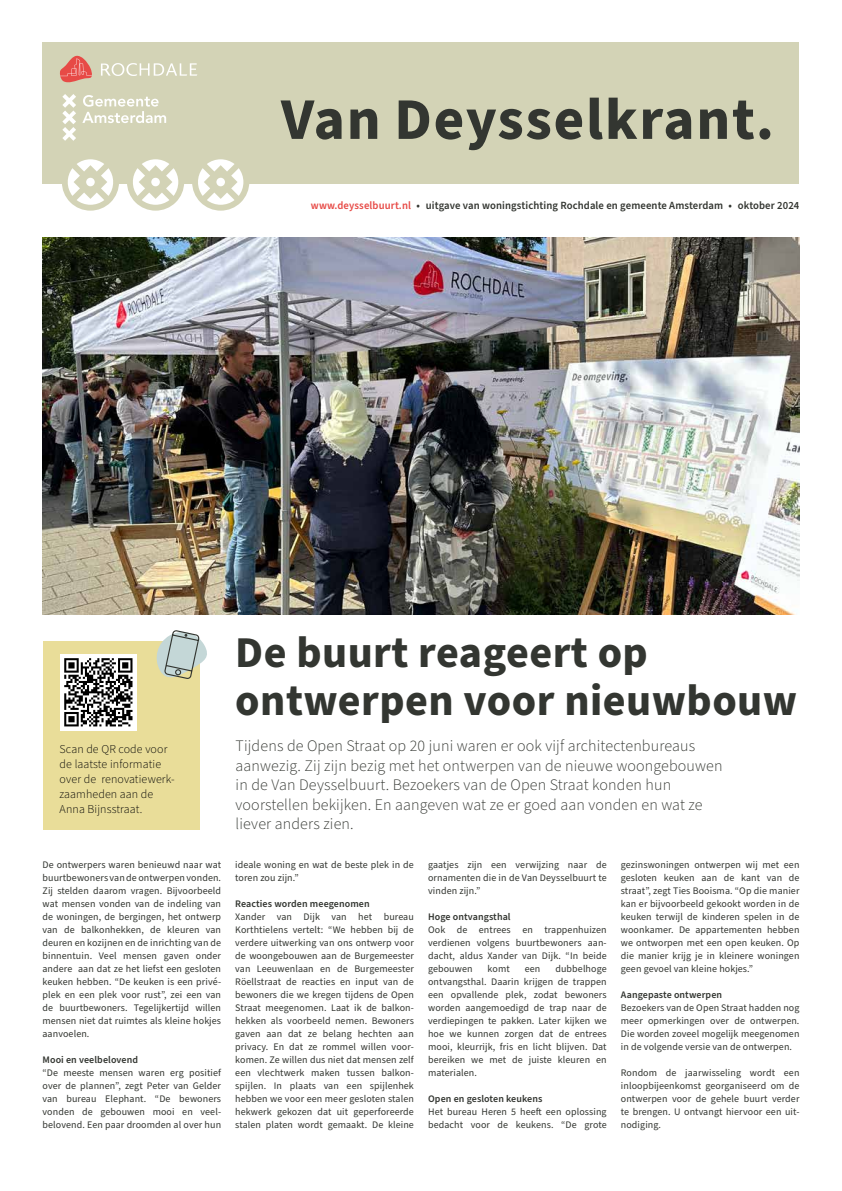
<style>
.page{position:relative;width:842px;height:1191px;background:#fff}
.page>*{position:absolute;margin:0;border:0;box-sizing:border-box;transform-origin:0 0}
.t1{font:700 59px "Source Sans Pro";letter-spacing:.03em;color:#333631}
.t2{font:700 44px/48px "Source Sans Pro";letter-spacing:.01em;color:#333631}
.t3{font:300 16px/19.5px "Source Sans Pro";letter-spacing:.01em;color:#333631}
.t4{font:300 12px/15px "Source Sans Pro";letter-spacing:.01em;color:#000}
.t5{font:600 11px "Source Sans Pro";letter-spacing:.01em;color:#333631}
.t6{font:10px/13px "Source Sans Pro";letter-spacing:.01em;color:#333631;text-align:justify}
.t7{font:600 10px "Source Sans Pro";letter-spacing:.01em;color:#333631}
.s1{color:#e74a46}
</style>
<div class="page">
<img style="left:43px;top:237px;width:756px;height:377px">
<div style="left:43px;top:42px;width:756px;height:142px;background:#d3d3b6"></div>
<svg style="left:62px;top:159px;width:187px;height:52px"></svg>
<svg style="left:82px;top:95px;width:84px;height:28px"></svg>
<svg style="left:62px;top:94px;width:14px;height:47px"></svg>
<svg style="left:101px;top:63px;width:96px;height:13px"></svg>
<svg style="left:60px;top:55px;width:32px;height:28px"></svg>
<div style="left:43px;top:640px;width:156px;height:189px;background:#e9dd99"></div>
<svg style="left:153px;top:630px;width:54px;height:48px"></svg>
<div style="left:60px;top:654px;width:77px;height:76px;background:#fff"></div>
<svg style="left:64px;top:658px;width:69px;height:69px"></svg>
<h1 class="t1" style="left:281px;top:79px;width:494px">Van Deysselkrant.</h1>
<p class="t5" style="left:311px;top:198px;width:490px"><span class="s1">www.deysselbuurt.nl</span> • uitgave van woningstichting Rochdale en gemeente Amsterdam • oktober 2024</p>
<h2 class="t2" style="left:235px;top:630px;width:563px">De buurt reageert op ontwerpen voor nieuwbouw</h2>
<p class="t4" style="left:60px;top:741px;width:117px">Scan de QR code voor de laatste informatie over de renovatiewerk&shy;zaamheden aan de<br>Anna Bijnsstraat.</p>
<p class="t3" style="left:236px;top:736px;width:489px">Tijdens de Open Straat op 20 juni waren er ook vijf architectenbureaus aanwezig. Zij zijn bezig met het ontwerpen van de nieuwe woongebouwen in de Van Deysselbuurt. Bezoekers van de Open Straat konden hun voorstellen bekijken. En aangeven wat ze er goed aan vonden en wat ze liever anders zien.</p>
<p class="t6" style="left:43px;top:858px;width:180px">De ontwerpers waren benieuwd naar wat buurtbewoners van de ontwerpen vonden.<br>Zij stelden daarom vragen. Bijvoorbeeld wat mensen vonden van de indeling van de woningen, de bergingen, het ontwerp van de balkonhekken, de kleuren van deuren en kozijnen en de inrichting van de binnentuin. Veel mensen gaven onder andere aan dat ze het liefst een gesloten keuken hebben. “De keuken is een privé&shy;plek en een plek voor rust”, zei een van de buurtbewoners. Tegelijkertijd willen mensen niet dat ruimtes als kleine hokjes aanvoelen.</p>
<p class="t7" style="left:43px;top:1053px;width:97px">Mooi en veelbelovend</p>
<p class="t6" style="left:43px;top:1066px;width:180px">“De meeste mensen waren erg positief over de plannen”, zegt Peter van Gelder van bureau Elephant. “De bewoners vonden de gebouwen mooi en veel&shy;belovend. Een paar droomden al over hun</p>
<p class="t6" style="left:428px;top:858px;width:180px">gaatjes zijn een verwijzing naar de ornamenten die in de Van Deysselbuurt te vinden zijn.”</p>
<p class="t7" style="left:428px;top:910px;width:84px">Hoge ontvangsthal</p>
<p class="t6" style="left:428px;top:923px;width:180px">Ook de entrees en trappenhuizen verdienen volgens buurtbewoners aan - dacht, aldus Xander van Dijk. “In beide gebouwen</p>
<p class="t6" style="left:235px;top:858px;width:180px">ideale woning en wat de beste plek in de toren zou zijn.”</p>
<p class="t7" style="left:235px;top:897px;width:136px">Reacties worden meegenomen</p>
<p class="t6" style="left:235px;top:910px;width:180px">Xander van Dijk van het bureau Korthtielens vertelt: “We hebben bij de verdere uitwerking van ons ontwerp voor de woongebouwen aan de Burgemeester van Leeuwenlaan en de Burgemeester Röellstraat de reacties en input van de bewoners die we kregen tijdens de Open Straat meegenomen. Laat ik de balkon&shy;hekken als voorbeeld nemen. Bewoners gaven aan dat ze belang hechten aan privacy. En dat ze rommel willen voor&shy;komen. Ze willen dus niet dat mensen zelf een vlechtwerk maken tussen balkon&shy;spijlen. In plaats van een spijlenhek hebben we voor een meer gesloten stalen hekwerk gekozen dat uit geperforeerde stalen platen wordt gemaakt. De kleine</p>
<p class="t6" style="left:621px;top:858px;width:180px">gezinswoningen ontwerpen wij met een gesloten keuken aan de kant van de straat”, zegt Ties Booisma. “Op die manier kan er bijvoorbeeld gekookt worden in de keuken terwijl de kinderen spelen in de woonkamer. De appartementen hebben we ontworpen met een open keuken. Op die manier krijg je in kleinere woningen geen gevoel van kleine hokjes.”</p>
<p class="t7" style="left:621px;top:988px;width:103px">Aangepaste ontwerpen</p>
<p class="t6" style="left:621px;top:1001px;width:180px">Bezoekers van de Open Straat hadden nog meer opmerkingen over de ontwerpen.<br>Die worden zoveel mogelijk meegenomen in de volgende versie van de ontwerpen.</p>
<p class="t6" style="left:621px;top:1066px;width:180px">Rondom de jaarwisseling wordt een inloopbijeenkomst georganiseerd om de ontwerpen voor de gehele buurt verder te brengen. U ontvangt hiervoor een uit&shy;nodiging.</p>
<p class="t6" style="left:428px;top:962px;width:180px;text-indent:127px">dubbelhoge ontvangst hal. Daarin krijgen de trappen een opvallende plek, zodat bewoners worden aangemoedigd de trap naar de verdiepingen te pakken. Later kijken we hoe we kunnen zorgen dat de entrees mooi, kleurrijk, fris en licht blijven. Dat bereiken we met de juiste kleuren en materialen.</p>
<p class="t7" style="left:428px;top:1092px;width:116px">Open en gesloten keukens</p>
<p class="t6" style="left:428px;top:1105px;width:180px">Het bureau Heren 5 heeft een oplossing bedacht voor de keukens. “De grote</p>
<p class="t6" style="left:488px;top:962px;width:24px">komt</p>
<p class="t6" style="left:525px;top:962px;width:17px">een</p>
</div>
